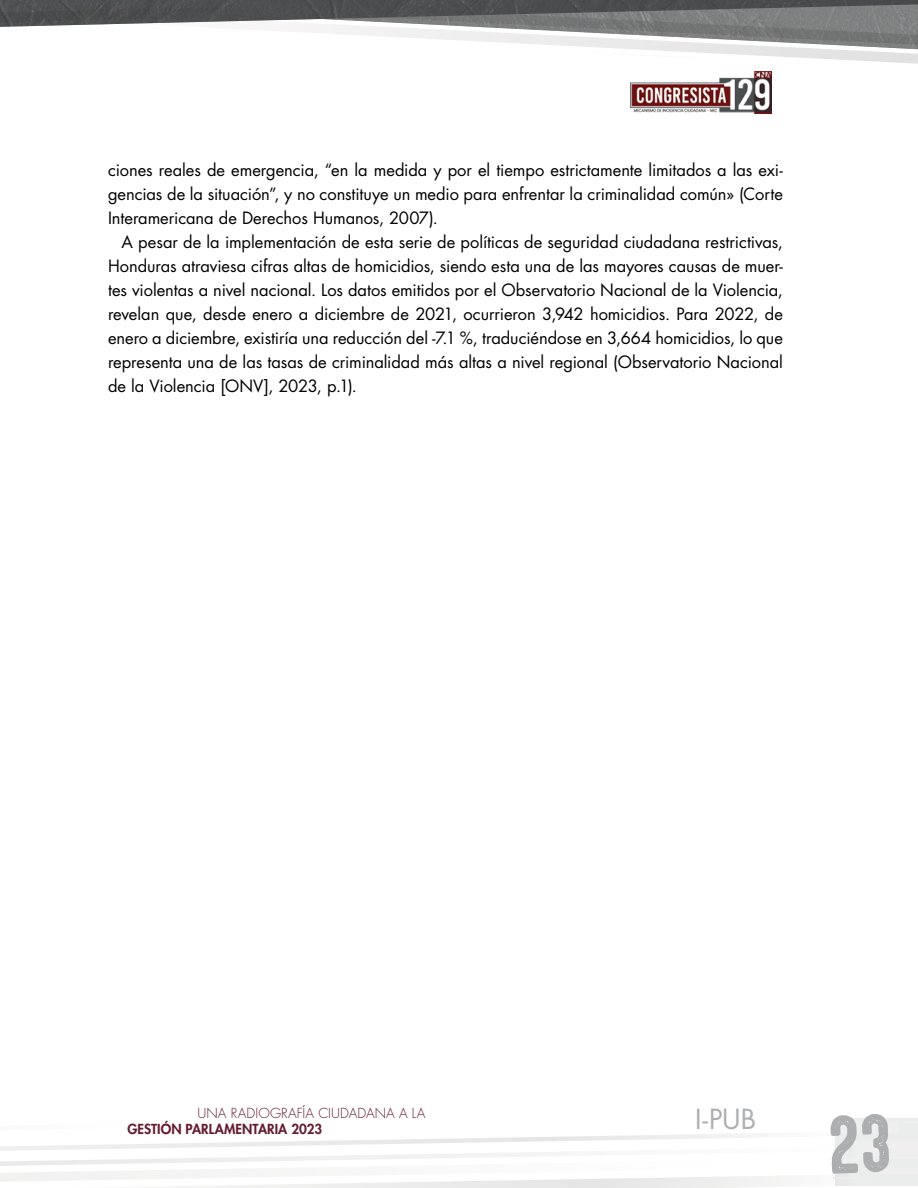
<style>
.page{position:relative;width:918px;height:1188px;background:#fff}
.page>*{position:absolute;margin:0;border:0;box-sizing:border-box;transform-origin:0 0}
.t1{font:27px "Futura Std";color:#acaeb0}
.t2{font:16.5px/24px "Futura Std";letter-spacing:-.005em;color:#000;text-align:justify}
.t3{font:300 13.5px "Futura Std";letter-spacing:.005em;color:#651c32}
.t4{font:800 13.5px "Futura Std";letter-spacing:.005em;color:#651c32}
</style>
<div class="page">
<div style="left:835px;top:1119px;width:83px;height:67px;background:#ebecec"></div>
<div style="left:834px;top:1121px;width:64px;height:12px;background:#efefef"></div>
<div style="left:853px;top:1140px;width:65px;height:19px;background:#efefef"></div>
<div style="left:875px;top:1169px;width:43px;height:5px;background:#efefef"></div>
<hr style="left:904px;top:1121px;width:14px;height:3px;background:#96989a">
<svg style="left:0;top:0;width:918px;height:64px"></svg>
<img style="left:631px;top:72px;width:140px;height:41px">
<svg style="left:0;top:1118px;width:889px;height:70px"></svg>
<p class="t2" style="left:108px;top:158px;width:676px">ciones reales de emergencia, “en la medida y por el tiempo estrictamente limitados a las exi&shy;gencias de la situación”, y no constituye un medio para enfrentar la criminalidad común» (Corte Interamericana de Derechos Humanos, 2007).</p>
<p class="t2" style="left:108px;top:230px;width:677px;text-indent:13px">A pesar de la implementación de esta serie de políticas de seguridad ciudadana restrictivas, Honduras atraviesa cifras altas de homicidios, siendo esta una de las mayores causas de muer&shy;tes violentas a nivel nacional. Los datos emitidos por el Observatorio Nacional de la Violencia, revelan que, desde enero a diciembre de 2021, ocurrieron 3,942 homicidios. Para 2022, de enero a diciembre, existiría una reducción del -7.1 %, traduciéndose en 3,664 homicidios, lo que representa una de las tasas de criminalidad más altas a nivel regional (Observatorio Nacional de la Violencia [ONV], 2023, p.1).</p>
<p class="t3" style="left:197px;top:1105px;width:230px">UNA RADIOGRAFÍA CIUDADANA A LA</p>
<p class="t4" style="left:127px;top:1121px;width:196px">GESTIÓN PARLAMENTARIA 2023</p>
<h1 class="t1" style="left:695px;top:1102px;width:62px">I-PUB</h1>
</div>
